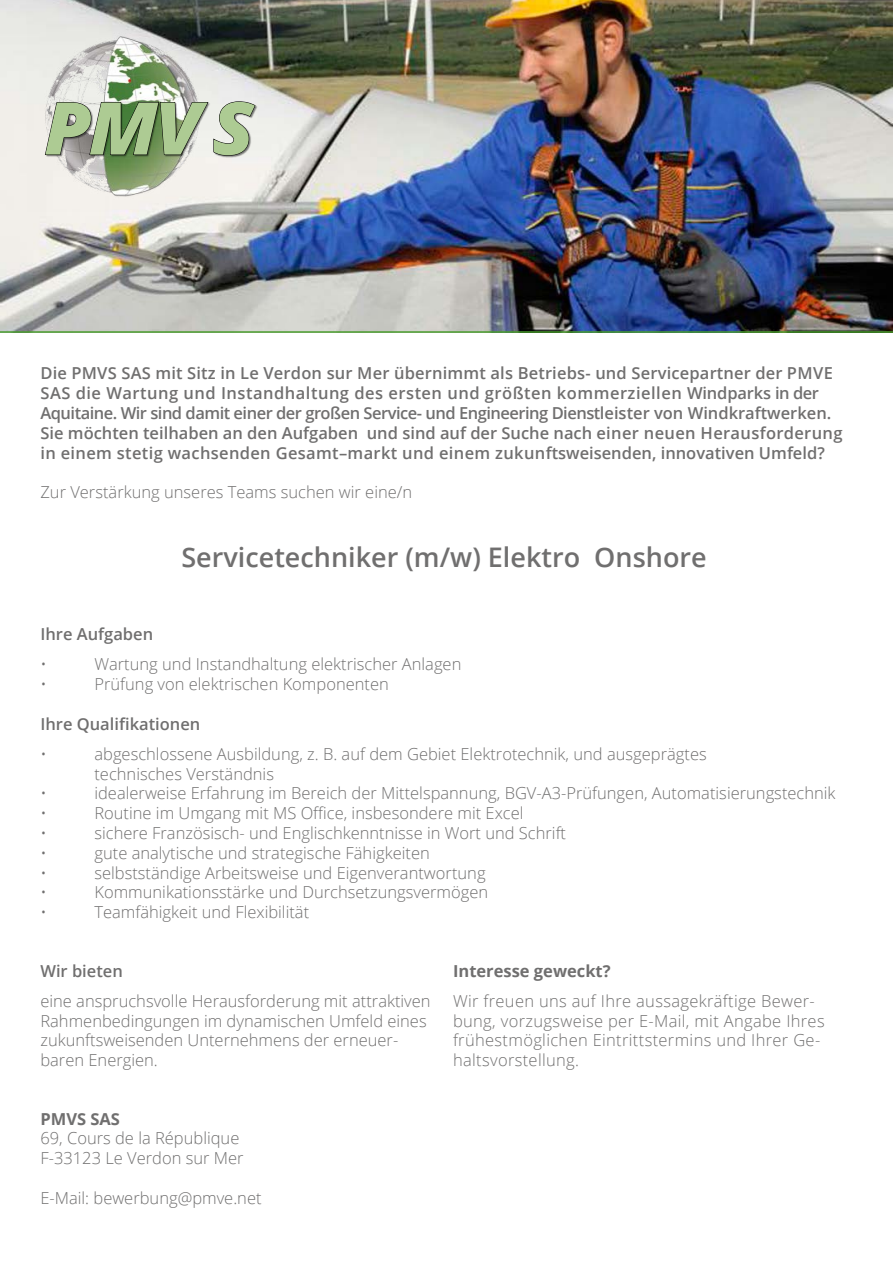
<style>
.page{position:relative;width:893px;height:1263px;background:#fff}
.page>*{position:absolute;margin:0;border:0;box-sizing:border-box;transform-origin:0 0}
.t1{font:italic 800 72.75px "Open Sans";color:#adcb93;scale:1.05 1}
.t2{font:600 27px "Open Sans";color:#706f6f}
.t3{font:300 16.5px/19.8px "Open Sans";color:#706f6f}
.t4{font:600 16.5px/19.8px "Open Sans";color:#706f6f}
.t5{font:300 16.5px/19.8px "Open Sans";letter-spacing:.02em;color:#706f6f}
.t6{font:700 16.5px "Open Sans";color:#706f6f}
</style>
<div class="page">
<img style="left:0;top:0;width:893px;height:331px">
<img style="left:27px;top:21px;width:191px;height:191px">
<div style="left:46px;top:103px;width:164px;height:55px;background:#000;opacity:.5"></div>
<div style="left:214px;top:102px;width:44px;height:56px;background:#000;opacity:.5"></div>
<svg style="left:45px;top:101px;width:211px;height:55px;background:#767f71"></svg>
<hr style="left:0;top:331px;width:893px;height:2px;background:#499c2d">
<h1 class="t1" style="left:44px;top:73px;width:201px">PMV S</h1>
<p class="t4" style="left:40px;top:363px;width:804px">Die PMVS SAS mit Sitz in Le Verdon sur Mer übernimmt als Betriebs- und Servicepartner der PMVE SAS die Wartung und Instandhaltung des ersten und größten kommerziellen Windparks in der Aquitaine. Wir sind damit einer der großen Service- und Engineering Dienstleister von Windkraftwerken.<br>Sie möchten teilhaben an den Aufgaben und sind auf der Suche nach einer neuen Herausforderung in einem stetig wachsenden Gesamt–markt und einem zukunftsweisenden, innovativen Umfeld?</p>
<p class="t3" style="left:40px;top:482px;width:373px">Zur Verstärkung unseres Teams suchen wir eine/n</p>
<h2 class="t2" style="left:181px;top:538px;width:527px">Servicetechniker (m/w) Elektro Onshore</h2>
<p class="t4" style="left:40px;top:624px;width:114px">Ihre Aufgaben</p>
<p class="t3" style="left:40px;top:654px;width:8px">•</p>
<p class="t3" style="left:94px;top:654px;width:368px">Wartung und Instandhaltung elektrischer Anlagen</p>
<p class="t3" style="left:40px;top:674px;width:8px">•</p>
<p class="t3" style="left:94px;top:674px;width:296px">Prüfung von elektrischen Komponenten</p>
<p class="t4" style="left:40px;top:713px;width:161px">Ihre Qualifikationen</p>
<p class="t3" style="left:40px;top:743px;width:8px">•</p>
<p class="t3" style="left:94px;top:743px;width:614px">abgeschlossene Ausbildung, z. B. auf dem Gebiet Elektrotechnik, und ausgeprägtes technisches Verständnis</p>
<p class="t3" style="left:40px;top:783px;width:8px">•</p>
<p class="t3" style="left:94px;top:783px;width:743px">idealerweise Erfahrung im Bereich der Mittelspannung, BGV-A3-Prüfungen, Automatisierungstechnik</p>
<p class="t3" style="left:40px;top:803px;width:8px">•</p>
<p class="t3" style="left:94px;top:803px;width:431px">Routine im Umgang mit MS Office, insbesondere mit Excel</p>
<p class="t3" style="left:40px;top:823px;width:8px">•</p>
<p class="t3" style="left:94px;top:823px;width:473px">sichere Französisch- und Englischkenntnisse in Wort und Schrift</p>
<p class="t3" style="left:40px;top:842px;width:8px">•</p>
<p class="t3" style="left:94px;top:842px;width:337px">gute analytische und strategische Fähigkeiten</p>
<p class="t3" style="left:40px;top:862px;width:8px">•</p>
<p class="t3" style="left:94px;top:862px;width:393px">selbstständige Arbeitsweise und Eigenverantwortung</p>
<p class="t3" style="left:40px;top:882px;width:8px">•</p>
<p class="t3" style="left:94px;top:882px;width:395px">Kommunikationsstärke und Durchsetzungsvermögen</p>
<p class="t3" style="left:40px;top:902px;width:8px">•</p>
<p class="t3" style="left:94px;top:902px;width:216px">Teamfähigkeit und Flexibilität</p>
<p class="t4" style="left:40px;top:961px;width:84px">Wir bieten</p>
<p class="t3" style="left:40px;top:990px;width:392px">eine anspruchsvolle Herausforderung mit attraktiven Rahmenbedingungen im dynamischen Umfeld eines zukunftsweisenden Unternehmens der erneuer&shy;baren Energien.</p>
<p class="t6" style="left:40px;top:1107px;width:81px">PMVS SAS</p>
<p class="t3" style="left:40px;top:1128px;width:205px">69, Cours de la République<br>F-33123 Le Verdon sur Mer</p>
<p class="t3" style="left:40px;top:1187px;width:223px">E-Mail: bewerbung@pmve.net</p>
<p class="t6" style="left:453px;top:959px;width:159px">Interesse geweckt?</p>
<p class="t5" style="left:453px;top:990px;width:373px">Wir freuen uns auf Ihre aussagekräftige Bewer&shy;bung, vorzugsweise per E-Mail, mit Angabe Ihres frühestmöglichen Eintrittstermins und Ihrer Ge&shy;haltsvorstellung.</p>
</div>
